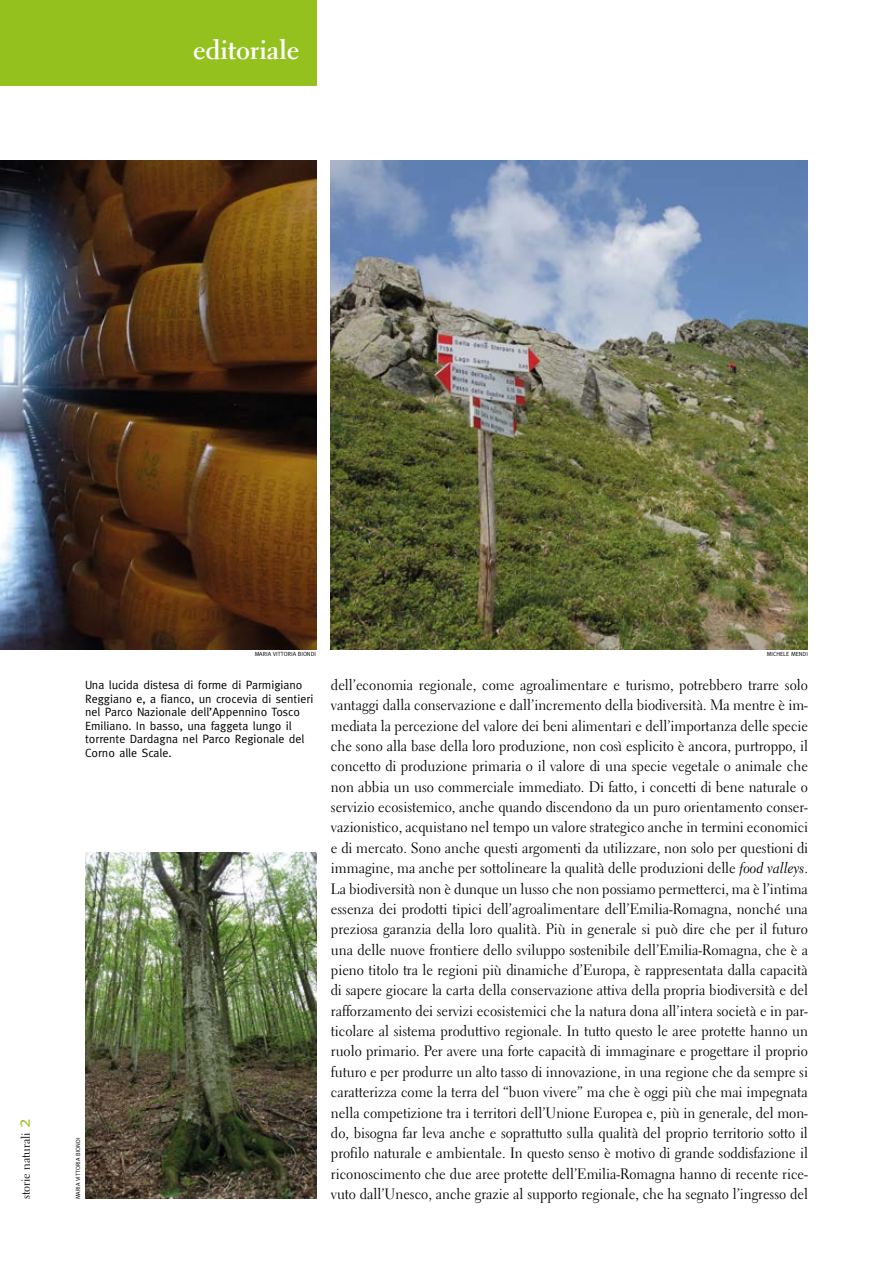
<style>
.page{position:relative;width:893px;height:1263px;background:#fff}
.page>*{position:absolute;margin:0;border:0;box-sizing:border-box;transform-origin:0 0}
.t1{font:700 27px "Electra LT Std";letter-spacing:-.01em;color:#fff}
.t2{font:15px/20.4px "Electra LT Std";color:#000;text-align:justify;scale:.95 1}
.t3{font:12px/13.5px "Meta";color:#000}
.t4{font:12px "Electra LT Std";letter-spacing:-.005em;color:#000}
.t5{font:6px "Meta";color:#000}
.s1{font-family:"Meta";font-size:18px;color:#95c11f}
.s2{font-family:"Electra LT Std Cursive"}
</style>
<div class="page">
<img style="left:331px;top:161px;width:477px;height:488px">
<img style="left:0;top:161px;width:316px;height:488px">
<img style="left:85px;top:853px;width:231px;height:346px">
<div style="left:0;top:0;width:316px;height:85px;background:#95c11f"></div>
<h1 class="t1" style="left:193px;top:33px;width:108px">editoriale</h1>
<p class="t4" style="left:18px;top:1199px;width:82px;rotate:-90deg">storie naturali <span class="s1">2</span></p>
<p class="t5" style="left:255px;top:651px;width:63px">MARIA VITTORIA BIONDI</p>
<p class="t5" style="left:767px;top:651px;width:43px">MICHELE MENDI</p>
<p class="t3" style="left:85px;top:678px;width:230px">Una lucida distesa di forme di Parmigiano Reggiano e, a fianco, un crocevia di sentieri nel Parco Nazionale dell’Appennino Tosco Emiliano. In basso, una faggeta lungo il torrente Dardagna nel Parco Regionale del Corno alle Scale.</p>
<p class="t5" style="left:75px;top:1199px;width:63px;rotate:-90deg">MARIA VITTORIA BIONDI</p>
<p class="t2" style="left:331px;top:675px;width:504px">dell’economia regionale, come agroalimentare e turismo, potrebbero trarre solo vantaggi dalla conservazione e dall’incremento della biodiversità. Ma mentre è im&shy;mediata la percezione del valore dei beni alimentari e dell’importanza delle specie che sono alla base della loro produzione, non così esplicito è ancora, purtroppo, il concetto di produzione primaria o il valore di una specie vegetale o animale che non abbia un uso commerciale immediato. Di fatto, i concetti di bene naturale o servizio ecosistemico, anche quando discendono da un puro orientamento conser&shy;vazionistico, acquistano nel tempo un valore strategico anche in termini economici e di mercato. Sono anche questi argomenti da utilizzare, non solo per questioni di immagine, ma anche per sottolineare la qualità delle produzioni delle <span class="s2">food valleys</span>.<br>La biodiversità non è dunque un lusso che non possiamo permetterci, ma è l’intima essenza dei prodotti tipici dell’agroalimentare dell’Emilia-Romagna, nonché una preziosa garanzia della loro qualità. Più in generale si può dire che per il futuro una delle nuove frontiere dello sviluppo sostenibile dell’Emilia-Romagna, che è a pieno titolo tra le regioni più dinamiche d’Europa, è rappresentata dalla capacità di sapere giocare la carta della conservazione attiva della propria biodiversità e del rafforzamento dei servizi ecosistemici che la natura dona all’intera società e in par&shy;ticolare al sistema produttivo regionale. In tutto questo le aree protette hanno un ruolo primario. Per avere una forte capacità di immaginare e progettare il proprio futuro e per produrre un alto tasso di innovazione, in una regione che da sempre si caratterizza come la terra del “buon vivere” ma che è oggi più che mai impegnata nella competizione tra i territori dell’Unione Europea e, più in generale, del mon&shy;do, bisogna far leva anche e soprattutto sulla qualità del proprio territorio sotto il profilo naturale e ambientale. In questo senso è motivo di grande soddisfazione il riconoscimento che due aree protette dell’Emilia-Romagna hanno di recente rice&shy;vuto dall’Unesco, anche grazie al supporto regionale, che ha segnato l’ingresso del</p>
</div>
